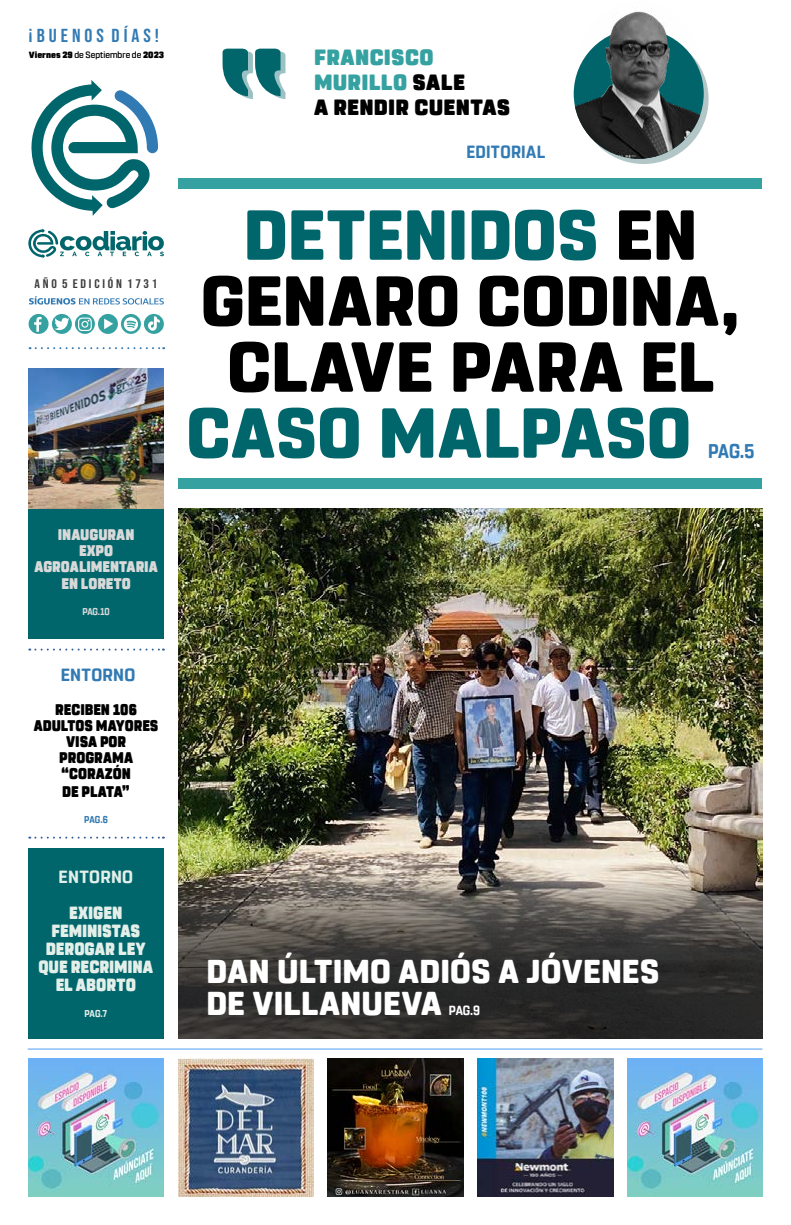
<style>
.page{position:relative;width:791px;height:1225px;background:#fff}
.page>*{position:absolute;margin:0;border:0;box-sizing:border-box;transform-origin:0 0}
.t1{font:800 70.4px/66px "Rohn Rounded";letter-spacing:.005em;color:#000;text-align:center}
.t2{font:800 70.4px "Rohn Rounded";letter-spacing:.005em;color:#00666c}
.t3{font:800 33px/32px "Rohn Rounded";letter-spacing:.005em;color:#fff}
.t4{font:900 22px/25px "Rohn Rounded";letter-spacing:.015em;color:#000}
.t5{font:700 19.8px "Rohn Rounded";color:#327ab3;scale:.91 1}
.t6{font:18.8px "Bebas Neue";color:#327ab3;scale:1.06 1}
.t7{font:900 17.6px/18px "Rohn Rounded";color:#e4efe9;text-align:center;scale:.91 1}
.t8{font:700 17.6px "Rohn Rounded";letter-spacing:.02em;color:#327ab3;scale:.95 1}
.t9{font:700 17.6px "Rohn Rounded";letter-spacing:.015em;color:#e4efe9}
.t10{font:700 17.6px "Rohn Rounded";letter-spacing:.02em;color:#327ab3}
.t11{font:900 15.4px/16px "Rohn Rounded";color:#000;text-align:center;scale:.91 1}
.t12{font:900 15.4px/16.3px "Rohn Rounded";color:#d9d9d9;text-align:center;scale:.91 1}
.t13{font:700 13.2px "Rohn Rounded";color:#fff;scale:.91 1}
.t14{font:12.5px "Bebas Neue";color:#3d3d3d;scale:1.1 1}
.t15{font:700 9.9px "Rohn Rounded";color:#d9d9d9;scale:.9 1}
.t16{font:700 9.9px "Rohn Rounded";color:#e4efe9;scale:.91 1}
.t17{font:700 9.9px "Rohn Rounded";color:#327ab3;scale:.91 1}
.t18{font:500 9px "Rohn Rounded";color:#000}
.s1{font-weight:900}
.s2{color:#36a1a1}
.s3{color:#00666c}
</style>
<div class="page">
<hr style="left:28px;top:1048px;width:734px;height:1px;background:#4f9ef0">
<svg style="left:28px;top:228px;width:136px;height:30px"></svg>
<svg style="left:31px;top:80px;width:127px;height:136px"></svg>
<div style="left:179px;top:178px;width:583px;height:10px;background:#36a1a1"></div>
<div style="left:179px;top:478px;width:583px;height:10px;background:#36a1a1"></div>
<svg style="left:29px;top:296px;width:135px;height:8px"></svg>
<svg style="left:30px;top:347px;width:134px;height:2px"></svg>
<div style="left:29px;top:314px;width:20px;height:20px;background:#36a1a1;border-radius:50%"></div>
<svg style="left:34px;top:317px;width:8px;height:15px"></svg>
<svg style="left:52px;top:314px;width:20px;height:20px"></svg>
<svg style="left:54px;top:318px;width:15px;height:12px"></svg>
<svg style="left:75px;top:314px;width:20px;height:20px"></svg>
<svg style="left:78px;top:317px;width:14px;height:14px"></svg>
<div style="left:98px;top:314px;width:20px;height:20px;background:#36a1a1;border-radius:50%"></div>
<svg style="left:121px;top:314px;width:20px;height:20px"></svg>
<div style="left:144px;top:314px;width:20px;height:20px;background:#36a1a1;border-radius:50%"></div>
<svg style="left:104px;top:318px;width:9px;height:11px"></svg>
<svg style="left:124px;top:317px;width:14px;height:14px"></svg>
<svg style="left:148px;top:316px;width:12px;height:15px"></svg>
<svg style="left:223px;top:49px;width:62px;height:50px"></svg>
<img style="left:574px;top:8px;width:130px;height:151px">
<svg style="left:29px;top:648px;width:135px;height:2px"></svg>
<svg style="left:29px;top:836px;width:135px;height:2px"></svg>
<div style="left:28px;top:848px;width:136px;height:190px;background:#00666c"></div>
<img style="left:328px;top:1058px;width:136px;height:138px">
<img style="left:28px;top:1058px;width:136px;height:138px">
<img style="left:627px;top:1058px;width:136px;height:138px">
<img style="left:477px;top:1058px;width:136px;height:138px">
<img style="left:178px;top:1058px;width:136px;height:138px">
<img style="left:178px;top:508px;width:585px;height:370px">
<svg style="left:178px;top:878px;width:585px;height:160px;background:#484542"></svg>
<div style="left:28px;top:508px;width:136px;height:130px;background:#00666c"></div>
<img style="left:28px;top:368px;width:136px;height:140px">
<p class="t6" style="left:29px;top:25px;width:125px">¡ B U E N O S D Í A S !</p>
<p class="t18" style="left:29px;top:49px;width:137px"><span class="s1">Viernes 29</span> de Septiembre de <span class="s1">2023</span></p>
<p class="t14" style="left:35px;top:276px;width:113px">A Ñ O 5 E D I C I Ó N 1 7 3 1</p>
<h3 class="t4" style="left:314px;top:45px;width:198px"><span class="s2">FRANCISCO<br>MURILLO</span> SALE<br>A RENDIR CUENTAS</h3>
<p class="t8" style="left:466px;top:141px;width:84px">EDITORIAL</p>
<h1 class="t1" style="left:201px;top:203px;width:541px"><span class="s3">DETENIDOS</span> EN<br>GENARO CODINA,<br>CLAVE PARA EL</h1>
<h1 class="t2" style="left:186px;top:393px;width:506px">CASO MALPASO</h1>
<p class="t5" style="left:708px;top:439px;width:53px">PAG.5</p>
<p class="t12" style="left:34px;top:526px;width:137px">INAUGURAN<br>EXPO<br>AGROALIMENTARIA<br>EN LORETO</p>
<p class="t15" style="left:82px;top:605px;width:32px">PAG.10</p>
<p class="t10" style="left:61px;top:665px;width:76px">ENTORNO</p>
<p class="t11" style="left:34px;top:701px;width:138px">RECIBEN 106<br>ADULTOS MAYORES<br>VISA POR<br>PROGRAMA “CORAZÓN</p>
<p class="t11" style="left:62px;top:783px;width:76px">DE PLATA”</p>
<p class="t17" style="left:84px;top:813px;width:28px">PAG.6</p>
<p class="t9" style="left:59px;top:866px;width:76px">ENTORNO</p>
<p class="t7" style="left:38px;top:904px;width:128px">EXIGEN<br>FEMINISTAS<br>DEROGAR LEY<br>QUE RECRIMINA<br>EL ABORTO</p>
<p class="t16" style="left:84px;top:1007px;width:27px">PAG.7</p>
<h2 class="t3" style="left:206px;top:955px;width:454px">DAN ÚLTIMO ADIÓS A JÓVENES<br>DE VILLANUEVA</h2>
<p class="t13" style="left:449px;top:1002px;width:36px">PAG.9</p>
</div>
